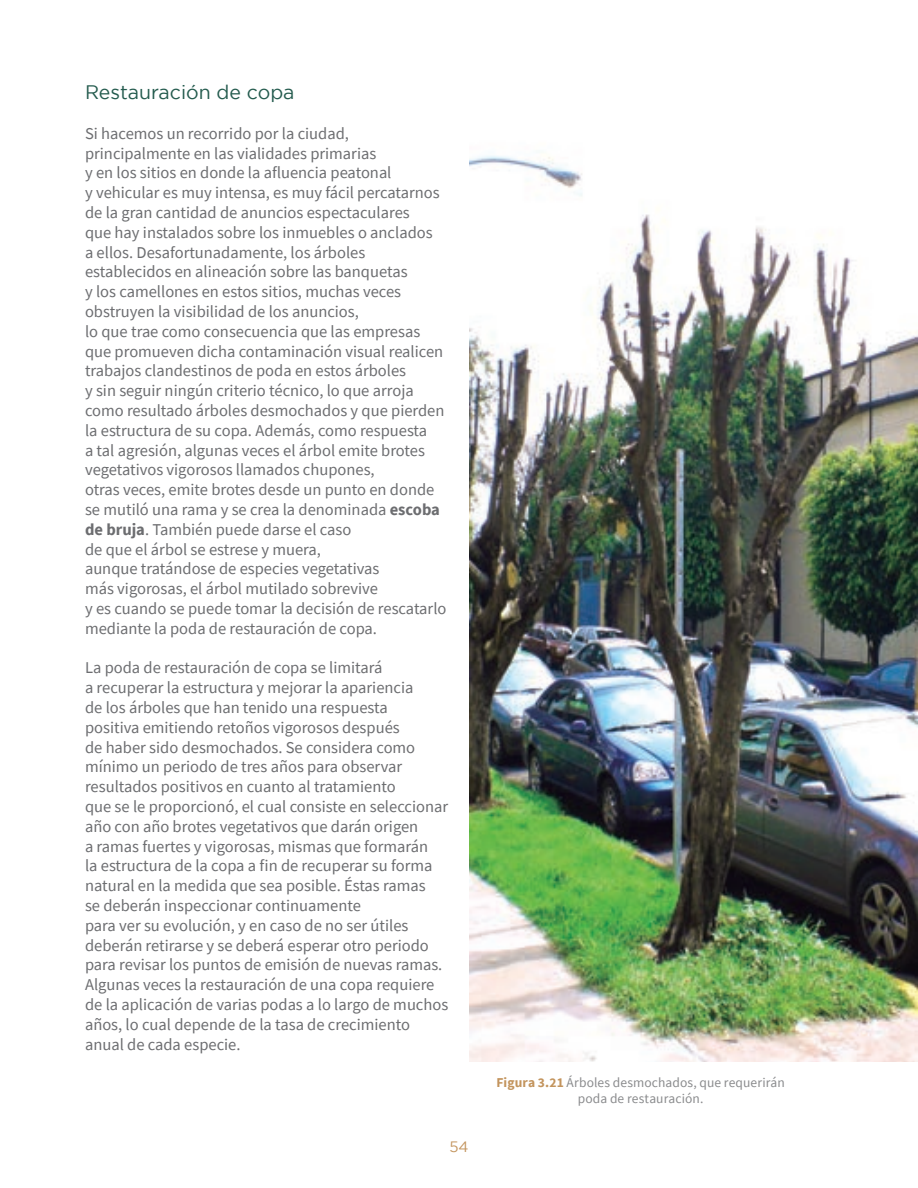
<style>
.page{position:relative;width:918px;height:1188px;background:#fff}
.page>*{position:absolute;margin:0;border:0;box-sizing:border-box;transform-origin:0 0}
.t1{font:19.5px "Gotham";color:#245b4e}
.t2{font:16.5px/19.8px "Source Sans Pro";color:#6c6d70}
.t3{font:15px "Gotham";color:#c3945d}
.t4{font:13.5px/16.2px "Source Sans Pro";letter-spacing:.01em;color:#8a8b8d;text-align:center}
.s1{font-weight:700}
.s2{font-weight:700;color:#c3945d}
</style>
<div class="page">
<img style="left:470px;top:155px;width:448px;height:906px">
<p class="t1" style="left:85px;top:82px;width:211px">Restauración de copa</p>
<p class="t2" style="left:85px;top:123px;width:363px">Si hacemos un recorrido por la ciudad, principalmente en las vialidades primarias<br>y en los sitios en donde la afluencia peatonal<br>y vehicular es muy intensa, es muy fácil percatarnos de la gran cantidad de anuncios espectaculares<br>que hay instalados sobre los inmuebles o anclados<br>a ellos. Desafortunadamente, los árboles establecidos en alineación sobre las banquetas<br>y los camellones en estos sitios, muchas veces obstruyen la visibilidad de los anuncios,<br>lo que trae como consecuencia que las empresas que promueven dicha contaminación visual realicen trabajos clandestinos de poda en estos árboles<br>y sin seguir ningún criterio técnico, lo que arroja como resultado árboles desmochados y que pierden la estructura de su copa. Además, como respuesta<br>a tal agresión, algunas veces el árbol emite brotes vegetativos vigorosos llamados chupones,<br>otras veces, emite brotes desde un punto en donde se mutiló una rama y se crea la denominada <span class="s1">escoba de bruja</span>. También puede darse el caso<br>de que el árbol se estrese y muera,<br>aunque tratándose de especies vegetativas<br>más vigorosas, el árbol mutilado sobrevive<br>y es cuando se puede tomar la decisión de rescatarlo mediante la poda de restauración de copa.</p>
<p class="t2" style="left:85px;top:658px;width:365px">La poda de restauración de copa se limitará<br>a recuperar la estructura y mejorar la apariencia<br>de los árboles que han tenido una respuesta<br>positiva emitiendo retoños vigorosos después<br>de haber sido desmochados. Se considera como mínimo un periodo de tres años para observar resultados positivos en cuanto al tratamiento<br>que se le proporcionó, el cual consiste en seleccionar año con año brotes vegetativos que darán origen<br>a ramas fuertes y vigorosas, mismas que formarán<br>la estructura de la copa a fin de recuperar su forma natural en la medida que sea posible. Éstas ramas<br>se deberán inspeccionar continuamente<br>para ver su evolución, y en caso de no ser útiles deberán retirarse y se deberá esperar otro periodo para revisar los puntos de emisión de nuevas ramas.<br>Algunas veces la restauración de una copa requiere de la aplicación de varias podas a lo largo de muchos años, lo cual depende de la tasa de crecimiento anual de cada especie.</p>
<p class="t3" style="left:449px;top:1139px;width:21px">54</p>
<p class="t4" style="left:496px;top:1074px;width:290px"><span class="s2">Figura 3.21</span> Árboles desmochados, que requerirán poda de restauración.</p>
</div>
